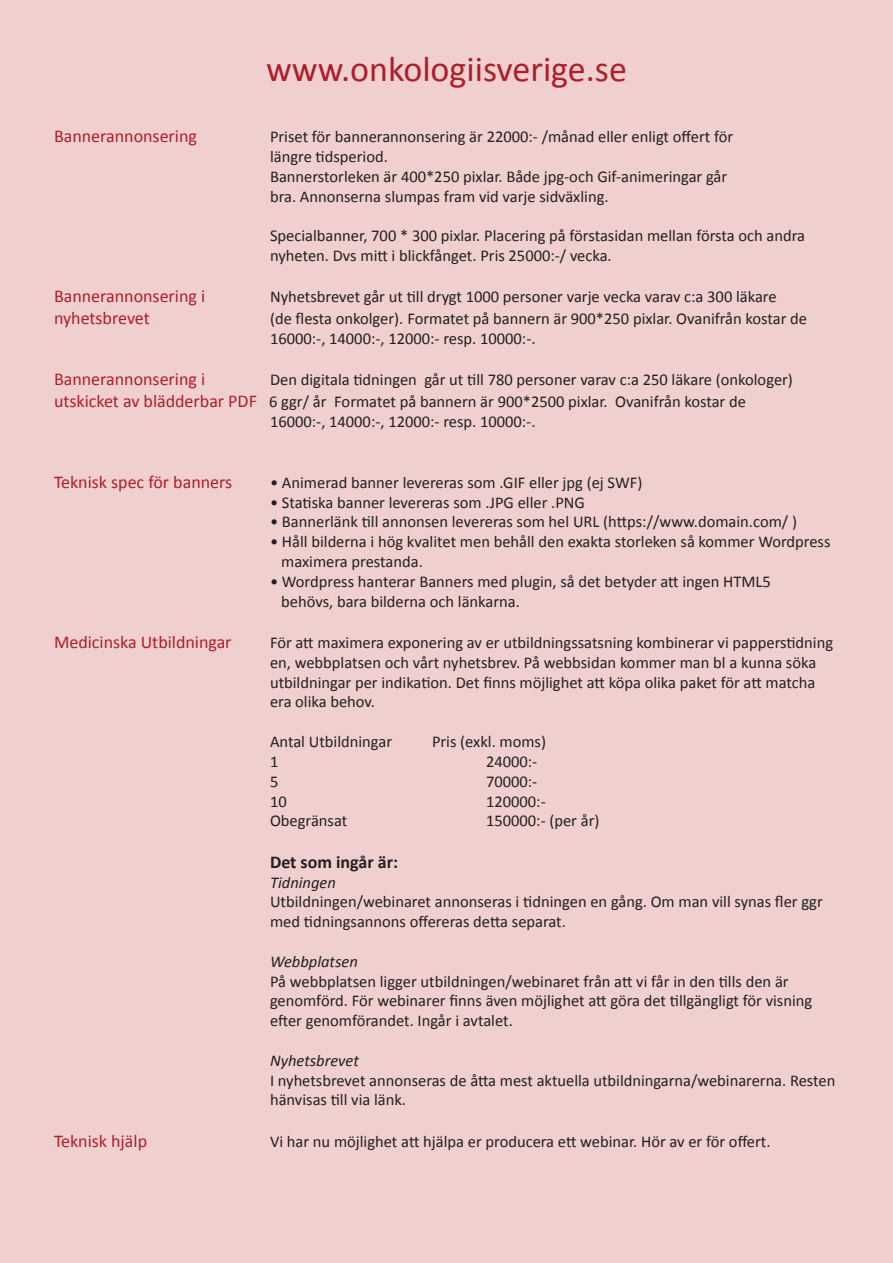
<style>
.page{position:relative;width:893px;height:1263px;background:#f0cfcf}
.page>*{position:absolute;margin:0;border:0;box-sizing:border-box;transform-origin:0 0}
.t1{font:36px "Calibri";color:#ae1e29}
.t2{font:18px "Calibri";color:#ae1e29}
.t3{font:700 18px "Calibri";color:#231f20}
.t4{font:16.5px/19.8px "Calibri";color:#231f20}
.t5{font:italic 16.5px "Calibri";color:#231f20}
.s1{font-size:18px;color:#ae1e29}
</style>
<div class="page">
<h1 class="t1" style="left:266px;top:46px;width:362px">www.onkologiisverige.se</h1>
<p class="t2" style="left:54px;top:125px;width:144px">Bannerannonsering</p>
<p class="t4" style="left:270px;top:127px;width:465px">Priset för bannerannonsering är 22000:- /månad eller enligt offert för längre tidsperiod.<br>Bannerstorleken är 400*250 pixlar. Både jpg-och Gif-animeringar går bra. Annonserna slumpas fram vid varje sidväxling.</p>
<p class="t4" style="left:270px;top:226px;width:537px">Specialbanner, 700 * 300 pixlar. Placering på förstasidan mellan första och andra nyheten. Dvs mitt i blickfånget. Pris 25000:-/ vecka.</p>
<p class="t2" style="left:54px;top:285px;width:153px">Bannerannonsering i</p>
<p class="t4" style="left:270px;top:287px;width:508px">Nyhetsbrevet går ut till drygt 1000 personer varje vecka varav c:a 300 läkare</p>
<p class="t2" style="left:54px;top:307px;width:97px">nyhetsbrevet</p>
<p class="t4" style="left:270px;top:309px;width:539px">(de flesta onkolger). Formatet på bannern är 900*250 pixlar. Ovanifrån kostar de<br>16000:-, 14000:-, 12000:- resp. 10000:-.</p>
<p class="t2" style="left:54px;top:368px;width:153px">Bannerannonsering i</p>
<p class="t4" style="left:54px;top:369px;width:740px;line-height:21.6px;text-indent:216px">Den digitala tidningen går ut till 780 personer varav c:a 250 läkare (onkologer) <span class="s1">utskicket av blädderbar PDF</span> 6 ggr/ år Formatet på bannern är 900*2500 pixlar. Ovanifrån kostar de</p>
<p class="t4" style="left:270px;top:411px;width:267px">16000:-, 14000:-, 12000:- resp. 10000:-.</p>
<p class="t2" style="left:54px;top:470px;width:180px">Teknisk spec för banners</p>
<p class="t4" style="left:270px;top:472px;width:374px">• Animerad banner levereras som .GIF eller jpg (ej SWF)</p>
<p class="t4" style="left:270px;top:492px;width:316px">• Statiska banner levereras som .JPG eller .PNG</p>
<p class="t4" style="left:270px;top:512px;width:528px">• Bannerlänk till annonsen levereras som hel URL (https://www.domain.com/ )</p>
<p class="t4" style="left:281px;top:532px;width:551px;text-indent:-11px">• Håll bilderna i hög kvalitet men behåll den exakta storleken så kommer Wordpress maximera prestanda.</p>
<p class="t4" style="left:281px;top:571px;width:491px;text-indent:-11px">• Wordpress hanterar Banners med plugin, så det betyder att ingen HTML5 behövs, bara bilderna och länkarna.</p>
<p class="t2" style="left:54px;top:631px;width:179px">Medicinska Utbildningar</p>
<p class="t4" style="left:270px;top:633px;width:565px">För att maximera exponering av er utbildningssatsning kombinerar vi papperstidning en, webbplatsen och vårt nyhetsbrev. På webbsidan kommer man bl a kunna söka utbildningar per indikation. Det finns möjlighet att köpa olika paket för att matcha era olika behov.</p>
<p class="t4" style="left:270px;top:732px;width:124px">Antal Utbildningar</p>
<p class="t4" style="left:432px;top:732px;width:116px">Pris (exkl. moms)</p>
<p class="t4" style="left:270px;top:751px;width:10px">1</p>
<p class="t4" style="left:486px;top:751px;width:53px">24000:-</p>
<p class="t4" style="left:270px;top:771px;width:10px">5</p>
<p class="t4" style="left:486px;top:771px;width:53px">70000:-</p>
<p class="t4" style="left:270px;top:791px;width:18px">10</p>
<p class="t4" style="left:486px;top:791px;width:61px">120000:-</p>
<p class="t4" style="left:270px;top:811px;width:79px">Obegränsat</p>
<p class="t4" style="left:486px;top:811px;width:115px">150000:- (per år)</p>
<p class="t3" style="left:270px;top:850px;width:130px">Det som ingår är:</p>
<p class="t5" style="left:270px;top:871px;width:67px">Tidningen</p>
<p class="t4" style="left:270px;top:892px;width:554px">Utbildningen/webinaret annonseras i tidningen en gång. Om man vill synas fler ggr med tidningsannons offereras detta separat.</p>
<p class="t5" style="left:270px;top:950px;width:89px">Webbplatsen</p>
<p class="t4" style="left:270px;top:971px;width:544px">På webbplatsen ligger utbildningen/webinaret från att vi får in den tills den är genomförd. För webinarer finns även möjlighet att göra det tillgängligt för visning efter genomförandet. Ingår i avtalet.</p>
<p class="t5" style="left:270px;top:1049px;width:90px">Nyhetsbrevet</p>
<p class="t4" style="left:270px;top:1070px;width:567px">I nyhetsbrevet annonseras de åtta mest aktuella utbildningarna/webinarerna. Resten hänvisas till via länk.</p>
<p class="t2" style="left:54px;top:1129px;width:95px">Teknisk hjälp</p>
<p class="t4" style="left:270px;top:1131px;width:502px">Vi har nu möjlighet att hjälpa er producera ett webinar. Hör av er för offert.</p>
</div>
